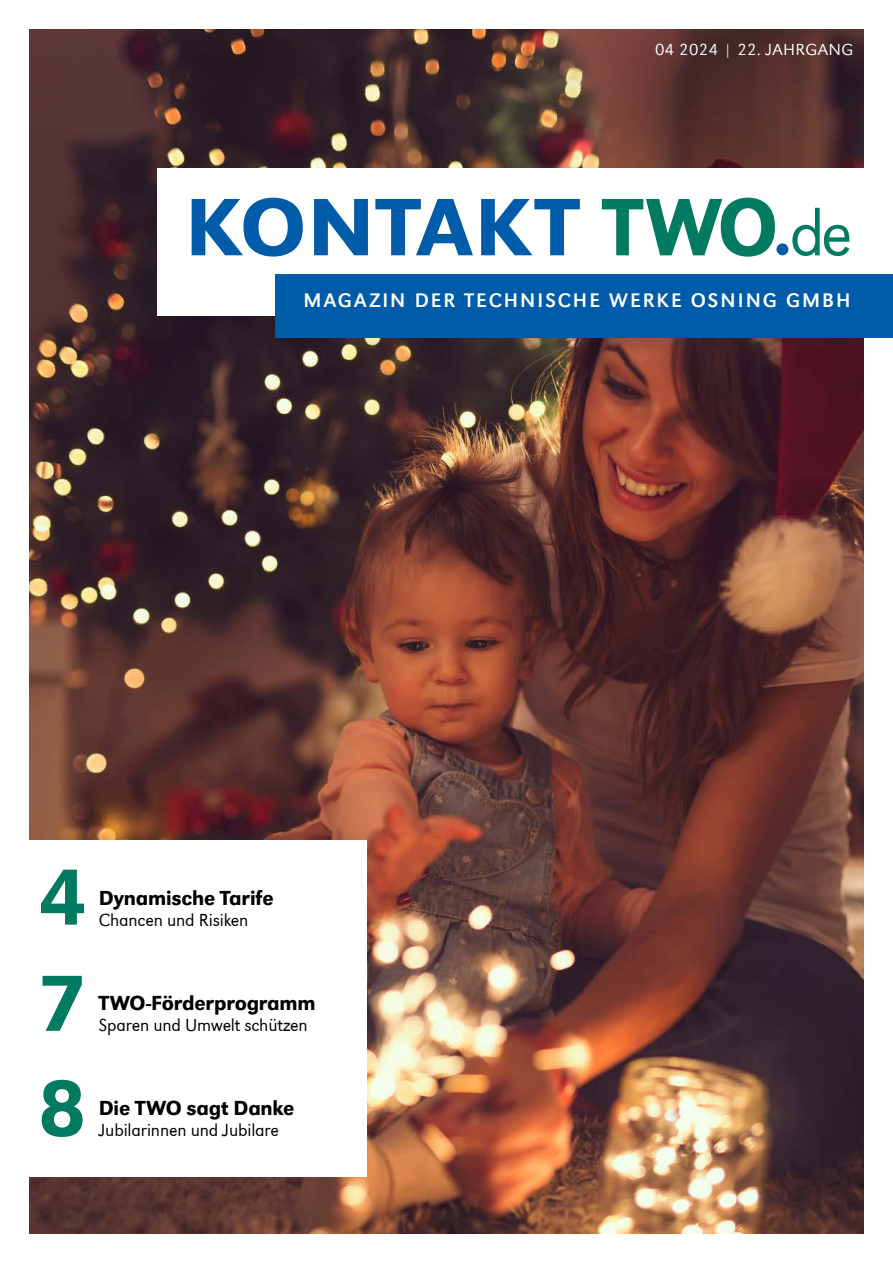
<style>
.page{position:relative;width:893px;height:1263px;background:#fff}
.page>*{position:absolute;margin:0;border:0;box-sizing:border-box;transform-origin:0 0}
.t1{font:500 82.5px/105.6px "URW Grotesk";color:#007a60;text-align:justify}
.t2{font:500 21px "URW Grotesk";letter-spacing:-.01em;color:#000}
.t3{font:20.25px "URW Grotesk";letter-spacing:.1em;color:#fff}
.t4{font:300 18px "URW Grotesk";letter-spacing:-.01em;color:#000}
.t5{font:300 16.5px "URW Grotesk Wid";letter-spacing:.025em;color:#fff}
</style>
<div class="page">
<img style="left:30px;top:30px;width:833px;height:1203px">
<svg style="left:521px;top:30px;width:342px;height:138px;background:#603933"></svg>
<div style="left:157px;top:168px;width:736px;height:147px;background:#fff"></div>
<div style="left:276px;top:274px;width:617px;height:63px;background:#005ca9"></div>
<svg style="left:192px;top:198px;width:388px;height:59px"></svg>
<div style="left:0;top:840px;width:367px;height:336px;background:#fff"></div>
<svg style="left:602px;top:198px;width:247px;height:59px"></svg>
<div style="left:776px;top:243px;width:12px;height:12px;background:#005ca9;border-radius:50%"></div>
<p class="t5" style="left:655px;top:40px;width:200px">04 2024 | 22. JAHRGANG</p>
<p class="t3" style="left:304px;top:286px;width:548px">MAGAZIN DER TECHNISCHE WERKE OSNING GMBH</p>
<h1 class="t1" style="left:38px;top:844px;width:50px">4<br>7<br>8</h1>
<p class="t2" style="left:99px;top:885px;width:176px">Dynamische Tarife</p>
<p class="t4" style="left:99px;top:910px;width:151px">Chancen und Risiken</p>
<p class="t2" style="left:99px;top:990px;width:218px">TWO-Förderprogramm</p>
<p class="t4" style="left:99px;top:1015px;width:211px">Sparen und Umwelt schützen</p>
<p class="t2" style="left:99px;top:1095px;width:197px">Die TWO sagt Danke</p>
<p class="t4" style="left:99px;top:1120px;width:182px">Jubilarinnen und Jubilare</p>
</div>
